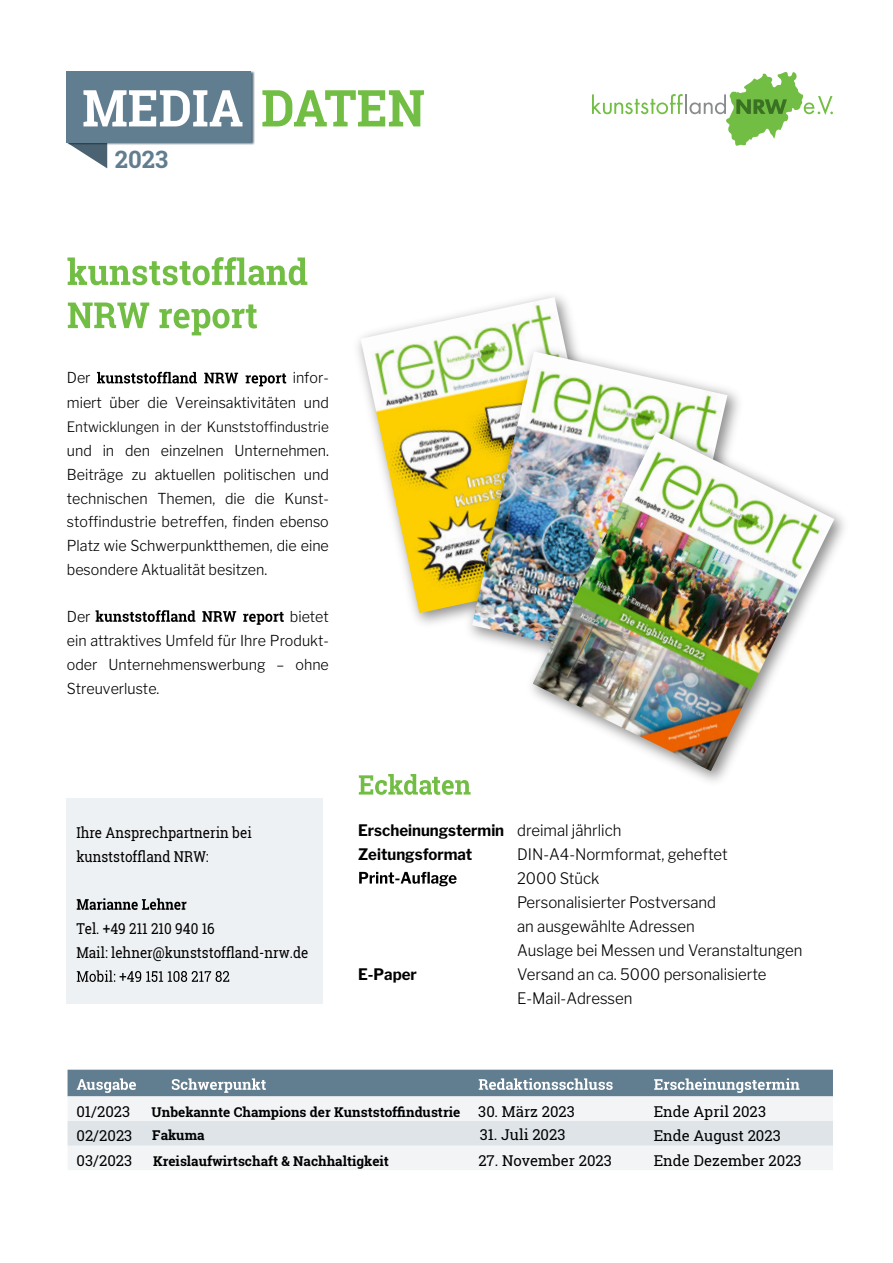
<style>
.page{position:relative;width:893px;height:1263px;background:#fff}
.page>*{position:absolute;margin:0;border:0;box-sizing:border-box;transform-origin:0 0}
.t1{font:700 24px "Roboto Slab";color:#617d90}
.t2{font:300 15.75px/24px "Libre Franklin";color:#000;scale:.95 1}
.t3{font:700 15.75px/24px "Libre Franklin";color:#000;scale:.95 1}
.t4{font:300 15px/24px "Libre Franklin";color:#000;text-align:justify;scale:.95 1}
.t5{font:15px/24px "Roboto Slab";color:#000;scale:.9 1}
.t6{font:15px "Roboto Slab";color:#000}
.t7{font:300 14.25px "Libre Franklin";color:#000;scale:.95 1}
.t8{font:700 13.5px "Roboto Slab";color:#000}
.s1{font-weight:300}
.s2{font-weight:400;font-size:15px}
</style>
<div class="page">
<svg style="left:592px;top:94px;width:91px;height:20px"></svg>
<hr style="left:685px;top:94px;width:2px;height:20px;background:#898b8d">
<svg style="left:689px;top:72px;width:144px;height:74px"></svg>
<svg style="left:67px;top:257px;width:240px;height:28px"></svg>
<svg style="left:68px;top:302px;width:189px;height:33px"></svg>
<svg style="left:97px;top:372px;width:189px;height:14px"></svg>
<svg style="left:96px;top:610px;width:188px;height:15px"></svg>
<svg style="left:359px;top:774px;width:112px;height:21px"></svg>
<svg style="left:359px;top:872px;width:98px;height:14px"></svg>
<div style="left:67px;top:797px;width:256px;height:206px;background:#eef1f3"></div>
<svg style="left:77px;top:898px;width:110px;height:12px"></svg>
<svg style="left:77px;top:970px;width:152px;height:12px"></svg>
<svg style="left:72px;top:146px;width:35px;height:22px"></svg>
<svg style="left:67px;top:71px;width:187px;height:75px"></svg>
<div style="left:67px;top:71px;width:184px;height:72px;background:#617d90"></div>
<svg style="left:83px;top:90px;width:159px;height:36px"></svg>
<svg style="left:262px;top:90px;width:162px;height:36px"></svg>
<div style="left:68px;top:1096px;width:765px;height:74px;background:#f2f4f5"></div>
<div style="left:68px;top:1121px;width:765px;height:24px;background:#dee4e8"></div>
<svg style="left:68px;top:1070px;width:765px;height:26px;background:#718a9b"></svg>
<img style="left:360px;top:297px;width:218px;height:316px">
<img style="left:459px;top:339px;width:280px;height:297px">
<img style="left:472px;top:351px;width:255px;height:297px">
<img style="left:519px;top:418px;width:325px;height:364px">
<img style="left:533px;top:432px;width:301px;height:339px">
<h1 class="t1" style="left:115px;top:143px;width:55px">2023</h1>
<p class="t4" style="left:67px;top:366px;width:277px;text-align:right">infor-<br>miert über die Vereinsaktivitäten und</p>
<p class="t7" style="left:67px;top:418px;width:277px">Entwicklungen in der Kunststoffindustrie</p>
<p class="t4" style="left:67px;top:438px;width:277px">und in den einzelnen Unternehmen.<br>Beiträge zu aktuellen politischen und technischen Themen, die die Kunst&shy;stoffindustrie betreffen, finden ebenso Platz wie Schwerpunktthemen, die eine besondere Aktualität besitzen.</p>
<p class="t4" style="left:67px;top:604px;width:26px">Der</p>
<p class="t4" style="left:67px;top:366px;width:26px">Der</p>
<p class="t4" style="left:67px;top:604px;width:277px;text-indent:223px">bietet ein attraktives Umfeld für Ihre Produkt&shy;oder Unternehmenswerbung – ohne Streuverluste.</p>
<p class="t5" style="left:76px;top:820px;width:196px">Ihre Ansprechpartnerin bei kunststoffland NRW:</p>
<p class="t5" style="left:76px;top:916px;width:259px">Tel. +49 211 210 940 16<br>Mail: lehner@kunststoffland-nrw.de</p>
<p class="t3" style="left:358px;top:818px;width:279px">Erscheinungstermin <span class="s1">dreimal jährlich<br></span>Zeitungsformat</p>
<p class="t2" style="left:517px;top:842px;width:302px">DIN-A4-Normformat, geheftet<br>2000 Stück<br>Personalisierter Postversand<br>an ausgewählte Adressen<br>Auslage bei Messen und Veranstaltungen</p>
<p class="t3" style="left:358px;top:962px;width:63px">E-Paper</p>
<p class="t2" style="left:517px;top:962px;width:264px">Versand an ca. 5000 personalisierte<br>E-Mail-Adressen</p>
<p class="t6" style="left:76px;top:1101px;width:55px">01/2023</p>
<p class="t8" style="left:152px;top:1102px;width:425px">Unbekannte Champions der Kunststoffindustrie <span class="s2">30. März 2023</span></p>
<p class="t6" style="left:654px;top:1101px;width:114px">Ende April 2023</p>
<p class="t6" style="left:76px;top:1125px;width:57px">02/2023</p>
<p class="t6" style="left:480px;top:1124px;width:87px">31. Juli 2023</p>
<p class="t6" style="left:654px;top:1125px;width:129px">Ende August 2023</p>
<p class="t6" style="left:76px;top:1150px;width:57px">03/2023</p>
<p class="t8" style="left:153px;top:1151px;width:237px">Kreislaufwirtschaft &amp; Nachhaltigkeit</p>
<p class="t6" style="left:478px;top:1150px;width:135px">27. November 2023</p>
<p class="t6" style="left:654px;top:1150px;width:149px">Ende Dezember 2023</p>
<p class="t8" style="left:152px;top:1125px;width:54px">Fakuma</p>
</div>
